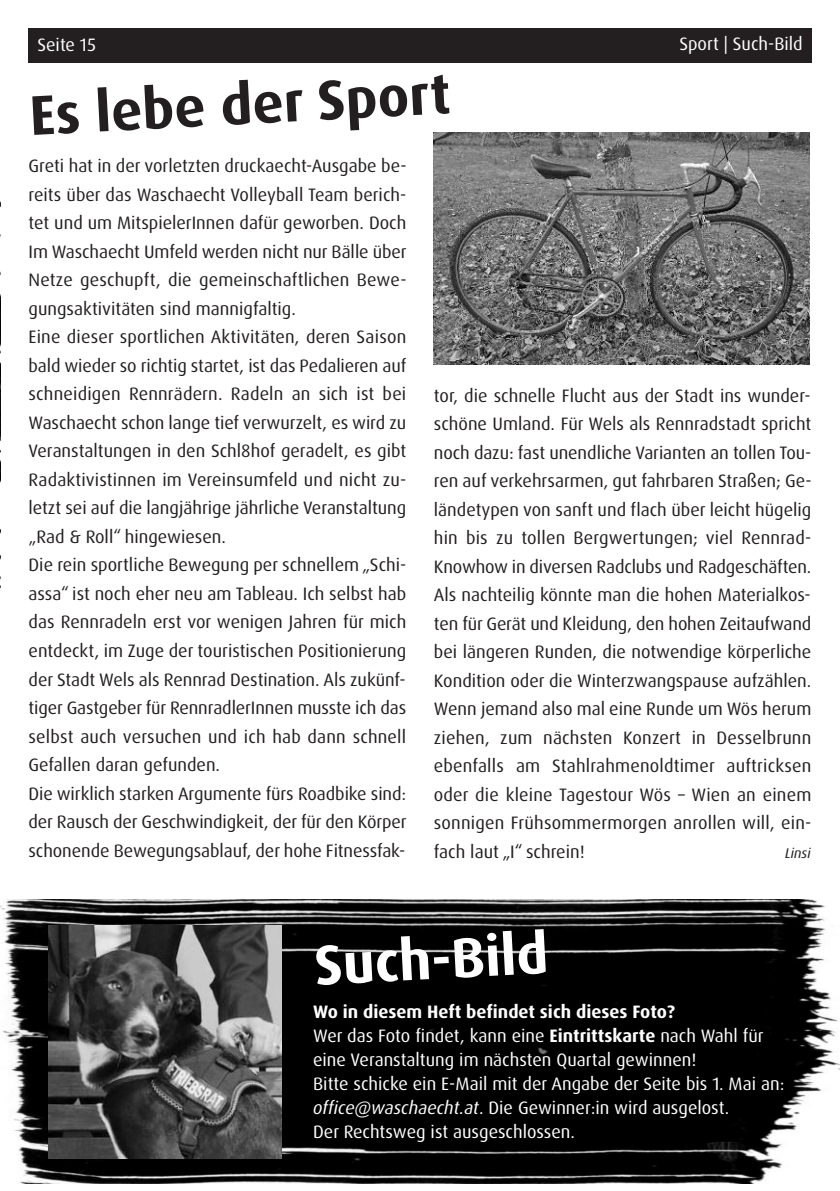
<style>
.page{position:relative;width:840px;height:1191px;background:#fff}
.page>*{position:absolute;margin:0;border:0;box-sizing:border-box;transform-origin:0 0}
.t1{font:700 56px "Dax OT";color:#231f20}
.t2{font:700 56px "Dax OT";color:#fff}
.t3{font:18px/28.6px "Dax Pro";color:#231f20}
.t4{font:18px/24px "Dax Pro";color:#fff}
.t5{font:18px "Dax OT";color:#fff}
.t6{font:italic 14px "Dax OT";color:#231f20}
.s1{font-weight:700}
.s2{font-style:italic}
</style>
<div class="page">
<div style="left:28px;top:28px;width:783px;height:34px;background:#231f20"></div>
<img style="left:0;top:900px;width:839px;height:283px">
<img style="left:49px;top:925px;width:232px;height:233px">
<img style="left:0;top:201px;width:1px;height:387px">
<img style="left:433px;top:132px;width:376px;height:232px">
<p class="t5" style="left:37px;top:36px;width:60px">Seite 15</p>
<p class="t5" style="left:679px;top:36px;width:125px">Sport | Such-Bild</p>
<h1 class="t1" style="left:28px;top:91px;width:422px;rotate:-3deg">Es lebe der Sport</h1>
<p class="t3" style="left:29px;top:153px;width:379px">Greti hat in der vorletzten druckaecht-Ausgabe be&shy;reits über das Waschaecht Volleyball Team berich&shy;tet und um MitspielerInnen dafür geworben. Doch Im Waschaecht Umfeld werden nicht nur Bälle über Netze geschupft, die gemeinschaftlichen Bewe&shy;gungsaktivitäten sind mannigfaltig.<br>Eine dieser sportlichen Aktivitäten, deren Saison bald wieder so richtig startet, ist das Pedalieren auf schneidigen Rennrädern. Radeln an sich ist bei Waschaecht schon lange tief verwurzelt, es wird zu Veranstaltungen in den Schl8hof geradelt, es gibt Radaktivistinnen im Vereinsumfeld und nicht zu&shy;letzt sei auf die langjährige jährliche Veranstaltung „Rad &amp; Roll“ hingewiesen.<br>Die rein sportliche Bewegung per schnellem „Schi&shy;assa“ ist noch eher neu am Tableau. Ich selbst hab das Rennradeln erst vor wenigen Jahren für mich entdeckt, im Zuge der touristischen Positionierung der Stadt Wels als Rennrad Destination. Als zukünf&shy;tiger Gastgeber für RennradlerInnen musste ich das selbst auch versuchen und ich hab dann schnell Gefallen daran gefunden.<br>Die wirklich starken Argumente fürs Roadbike sind: der Rausch der Geschwindigkeit, der für den Körper schonende Bewegungsablauf, der hohe Fitnessfak-</p>
<p class="t3" style="left:433px;top:382px;width:379px;text-align:justify">tor, die schnelle Flucht aus der Stadt ins wunder&shy;schöne Umland. Für Wels als Rennradstadt spricht noch dazu: fast unendliche Varianten an tollen Tou&shy;ren auf verkehrsarmen, gut fahrbaren Straßen; Ge&shy;ländetypen von sanft und flach über leicht hügelig hin bis zu tollen Bergwertungen; viel Rennrad-Knowhow in diversen Radclubs und Radgeschäften.<br>Als nachteilig könnte man die hohen Materialkos&shy;ten für Gerät und Kleidung, den hohen Zeitaufwand bei längeren Runden, die notwendige körperliche Kondition oder die Winterzwangspause aufzählen.<br>Wenn jemand also mal eine Runde um Wös herum ziehen, zum nächsten Konzert in Desselbrunn ebenfalls am Stahlrahmenoldtimer auftricksen oder die kleine Tagestour Wös – Wien an einem sonnigen Frühsommermorgen anrollen will, ein&shy;fach laut „I“ schrein!</p>
<p class="t6" style="left:784px;top:848px;width:27px">Linsi</p>
<h1 class="t2" style="left:313px;top:941px;width:235px;rotate:-3deg">Such-Bild</h1>
<p class="t4" style="left:313px;top:1000px;width:472px"><span class="s1">Wo in diesem Heft befindet sich dieses Foto?<br></span>Wer das Foto findet, kann eine <span class="s1">Eintrittskarte</span> nach Wahl für eine Veranstaltung im nächsten Quartal gewinnen!<br>Bitte schicke ein E-Mail mit der Angabe der Seite bis 1. Mai an: <span class="s2">office@waschaecht.at</span>. Die Gewinner:in wird ausgelost.<br>Der Rechtsweg ist ausgeschlossen.</p>
</div>
